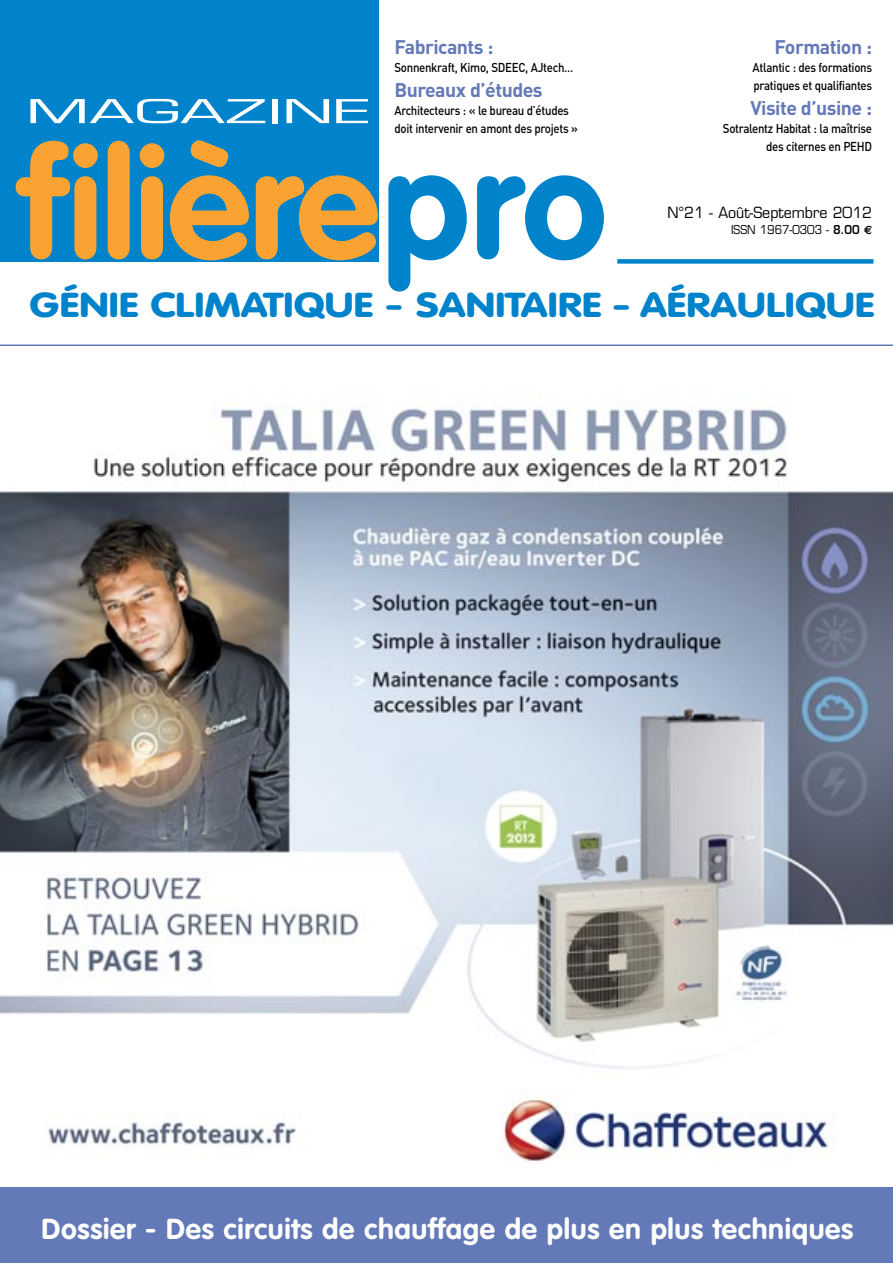
<style>
.page{position:relative;width:893px;height:1263px;background:#fff}
.page>*{position:absolute;margin:0;border:0;box-sizing:border-box;transform-origin:0 0}
.t1{font:900 34.2px "VAG Rounded";letter-spacing:.005em;color:#0083ca;scale:1.22 1}
.t2{font:700 28.5px "VAG Rounded Std";letter-spacing:.025em;color:#fff}
.t3{font:700 19.5px "DIN";letter-spacing:-.025em;color:#6479b7}
.t4{font:15px "Eurostile";color:#000;scale:.95 1}
.t5{font:500 12.75px/18px "DIN";letter-spacing:-.025em;color:#000;scale:.9 1}
.t6{font:12px "Eurostile";color:#000;scale:.9 1}
.s1{font-weight:600}
.s2{font-family:"Euro Sans";font-weight:700}
</style>
<div class="page">
<img style="left:0;top:405px;width:893px;height:783px">
<div style="left:0;top:1188px;width:893px;height:75px;background:#6479b7"></div>
<div style="left:0;top:0;width:379px;height:261px;background:#0083ca"></div>
<svg style="left:16px;top:141px;width:82px;height:118px"></svg>
<svg style="left:108px;top:141px;width:22px;height:118px;background:#eea13a"></svg>
<svg style="left:140px;top:143px;width:24px;height:116px"></svg>
<svg style="left:170px;top:140px;width:79px;height:120px"></svg>
<svg style="left:256px;top:175px;width:122px;height:85px"></svg>
<svg style="left:388px;top:175px;width:79px;height:117px"></svg>
<svg style="left:477px;top:175px;width:127px;height:85px"></svg>
<svg style="left:30px;top:99px;width:235px;height:24px"></svg>
<div style="left:272px;top:99px;width:5px;height:24px;background:#fff"></div>
<svg style="left:286px;top:99px;width:43px;height:24px"></svg>
<svg style="left:336px;top:99px;width:32px;height:24px"></svg>
<div style="left:617px;top:259px;width:256px;height:5px;background:#0083ca"></div>
<hr style="left:0;top:344px;width:893px;height:2px;background:#6479b7">
<h3 class="t3" style="left:394px;top:40px;width:101px">Fabricants :</h3>
<p class="t5" style="left:394px;top:59px;width:200px">Sonnenkraft, Kimo, SDEEC, AJtech…</p>
<h3 class="t3" style="left:394px;top:83px;width:150px">Bureaux d’études</h3>
<p class="t5" style="left:394px;top:103px;width:205px">Architecteurs : « le bureau d’études doit intervenir en amont des projets »</p>
<h3 class="t3" style="left:775px;top:40px;width:99px">Formation :</h3>
<p class="t5" style="left:753px;top:59px;width:134px">Atlantic : des formations pratiques et qualifiantes</p>
<h3 class="t3" style="left:750px;top:101px;width:123px">Visite d’usine :</h3>
<p class="t5" style="left:723px;top:121px;width:167px;text-align:right">Sotralentz Habitat : la maîtrise des citernes en PEHD</p>
<p class="t4" style="left:667px;top:207px;width:217px">N°21 - Août-Septembre 2012</p>
<p class="t6" style="left:731px;top:225px;width:158px">ISSN 1967-0303 - <span class="s1">8.00</span> <span class="s2">€</span></p>
<h1 class="t1" style="left:29px;top:291px;width:694px">GÉNIE CLIMATIQUE - SANITAIRE - AÉRAULIQUE</h1>
<h2 class="t2" style="left:41px;top:1217px;width:813px">Dossier - Des circuits de chauffage de plus en plus techniques</h2>
</div>
